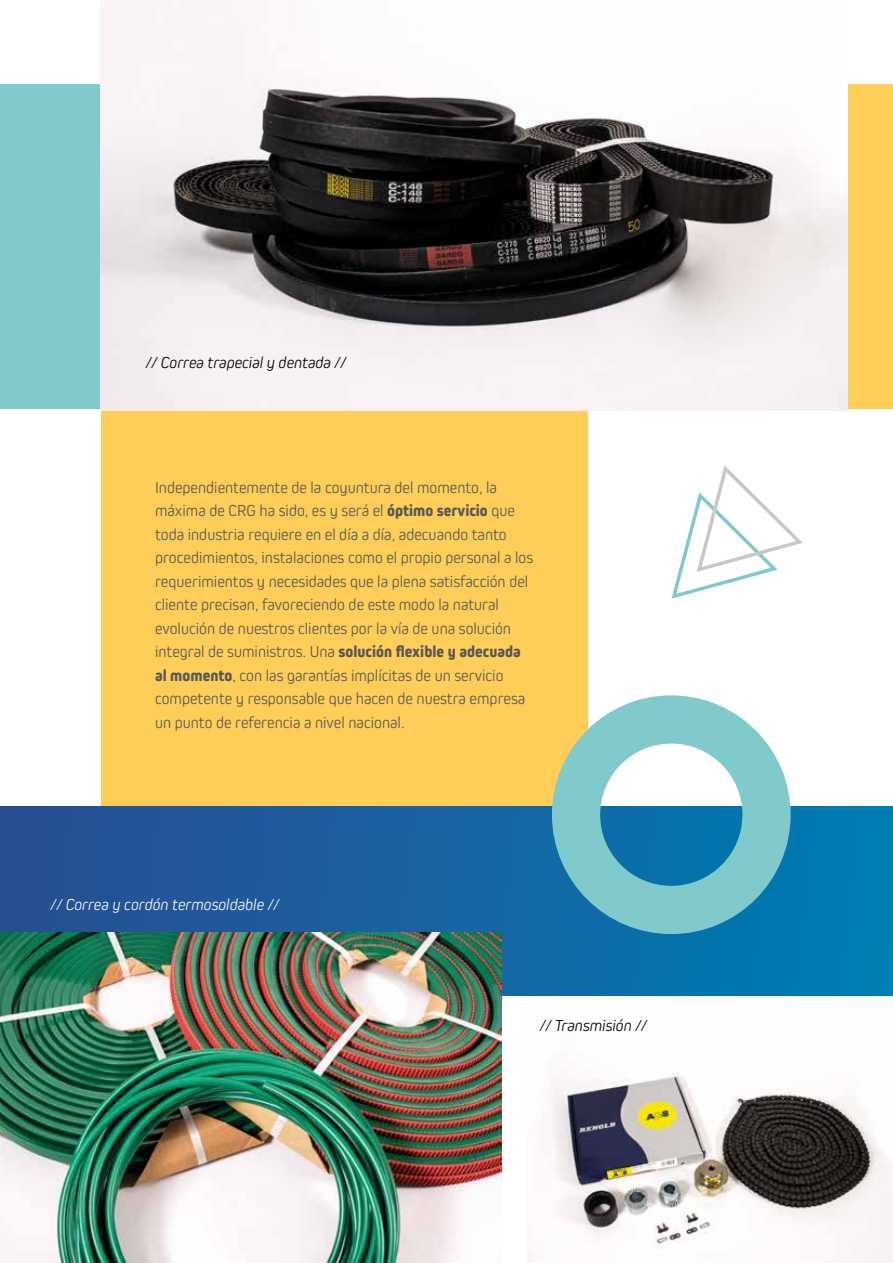
<style>
.page{position:relative;width:893px;height:1263px;background:#fff}
.page>*{position:absolute;margin:0;border:0;box-sizing:border-box;transform-origin:0 0}
.t1{font:300 16.5px/23.5px "Kiro";color:#575756}
.t2{font:italic 300 16.5px "Kiro";color:#010101}
.t3{font:italic 300 16.5px "Kiro";color:#f9fcfd}
.s1{font-weight:800}
</style>
<div class="page">
<img style="left:549px;top:1074px;width:344px;height:189px">
<div style="left:101px;top:193px;width:487px;height:671px;background:#fece59"></div>
<div style="left:0;top:806px;width:893px;height:190px;background:linear-gradient(to right,#2d4c90,#007eb3)"></div>
<div style="left:588px;top:85px;width:305px;height:324px;background:#fece59"></div>
<div style="left:0;top:85px;width:588px;height:324px;background:#81cacb"></div>
<img style="left:100px;top:0;width:747px;height:411px">
<img style="left:0;top:933px;width:501px;height:330px">
<svg style="left:671px;top:466px;width:132px;height:133px"></svg>
<svg style="left:552px;top:695px;width:239px;height:239px;fill:#81cacb"></svg>
<p class="t2" style="left:146px;top:353px;width:202px">// Correa trapecial y dentada //</p>
<p class="t1" style="left:155px;top:475px;width:380px">Independientemente de la coyuntura del momento, la máxima de CRG ha sido, es y será el <span class="s1">óptimo servicio</span> que toda industria requiere en el día a día, adecuando tanto procedimientos, instalaciones como el propio personal a los requerimientos y necesidades que la plena satisfacción del cliente precisan, favoreciendo de este modo la natural evolución de nuestros clientes por la vía de una solución integral de suministros. Una <span class="s1">solución flexible y adecuada al momento</span>, con las garantías implícitas de un servicio competente y responsable que hacen de nuestra empresa un punto de referencia a nivel nacional.</p>
<p class="t3" style="left:51px;top:895px;width:230px">// Correa y cordón termosoldable //</p>
<p class="t2" style="left:540px;top:1016px;width:109px">// Transmisión //</p>
</div>
